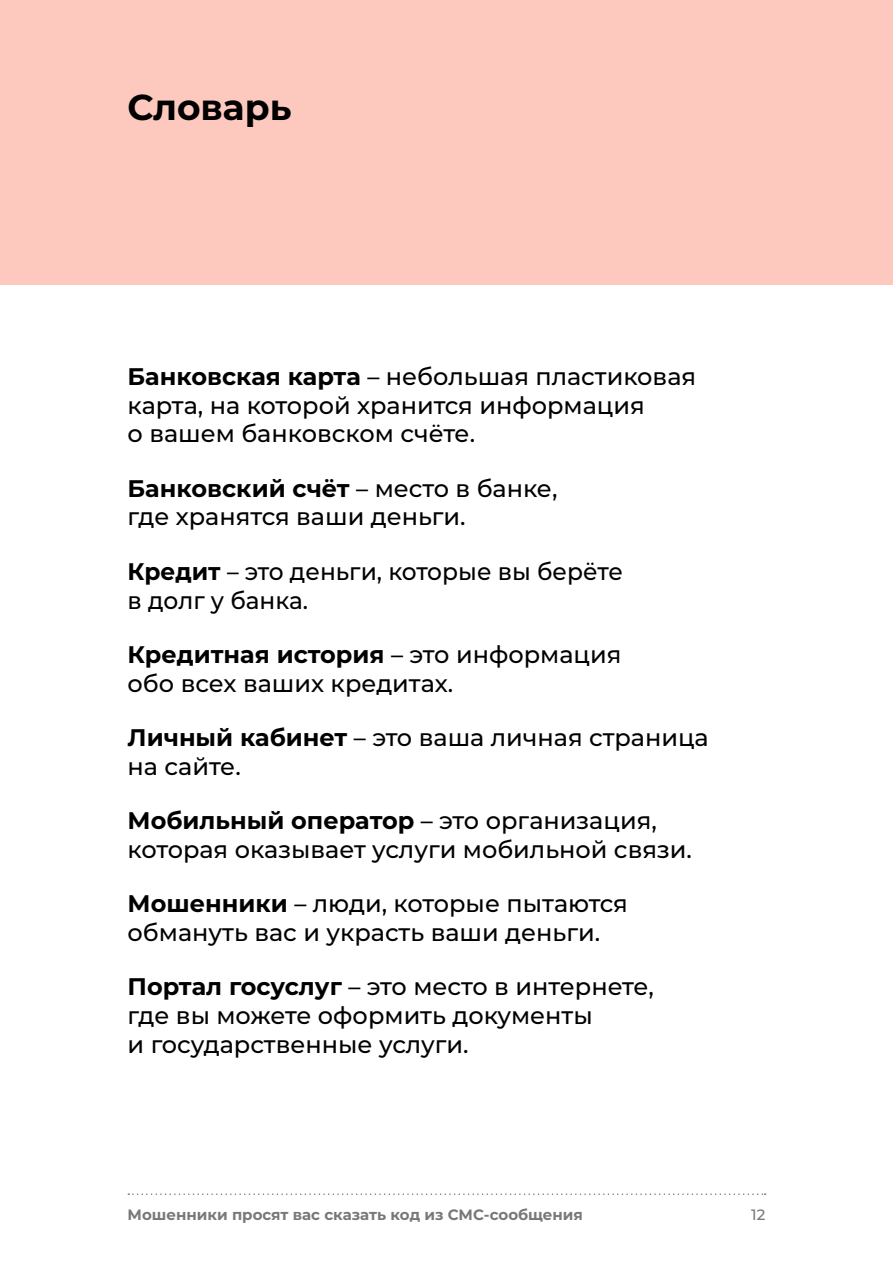
<style>
.page{position:relative;width:893px;height:1263px;background:#fff}
.page>*{position:absolute;margin:0;border:0;box-sizing:border-box;transform-origin:0 0}
.Оглавление{font:700 36px "Montserrat";color:#000001}
.Текст{font:500 24px/28.8px "Montserrat";color:#000001}
.t1{font:700 15px "Montserrat";color:#76787b}
.t2{font:500 15px "Montserrat";color:#76787b}
.s1{font-weight:700}
</style>
<div class="page">
<svg style="left:128px;top:1193px;width:638px;height:2px"></svg>
<div style="left:0;top:0;width:893px;height:285px;background:#fdc8bd"></div>
<p class="Оглавление" style="left:128px;top:81px;width:165px">Словарь</p>
<p class="Текст" style="left:128px;top:361px;width:570px"><span class="s1">Банковская карта</span> – небольшая пластиковая карта, на которой хранится информация<br>о вашем банковском счёте.</p>
<p class="Текст" style="left:128px;top:473px;width:431px"><span class="s1">Банковский счёт</span> – место в банке, где хранятся ваши деньги.</p>
<p class="Текст" style="left:128px;top:556px;width:497px"><span class="s1">Кредит</span> – это деньги, которые вы берёте в долг у банка.</p>
<p class="Текст" style="left:128px;top:639px;width:495px"><span class="s1">Кредитная история</span> – это информация обо всех ваших кредитах.</p>
<p class="Текст" style="left:128px;top:722px;width:583px"><span class="s1">Личный кабинет</span> – это ваша личная страница на сайте.</p>
<p class="Текст" style="left:128px;top:805px;width:564px"><span class="s1">Мобильный оператор</span> – это организация, которая оказывает услуги мобильной связи.</p>
<p class="Текст" style="left:128px;top:888px;width:502px"><span class="s1">Мошенники</span> – люди, которые пытаются обмануть вас и украсть ваши деньги.</p>
<p class="Текст" style="left:128px;top:971px;width:528px"><span class="s1">Портал госуслуг</span> – это место в интернете, где вы можете оформить документы<br>и государственные услуги.</p>
<p class="t1" style="left:128px;top:1204px;width:457px">Мошенники просят вас сказать код из СМС-сообщения</p>
<p class="t2" style="left:751px;top:1205px;width:16px">12</p>
</div>
